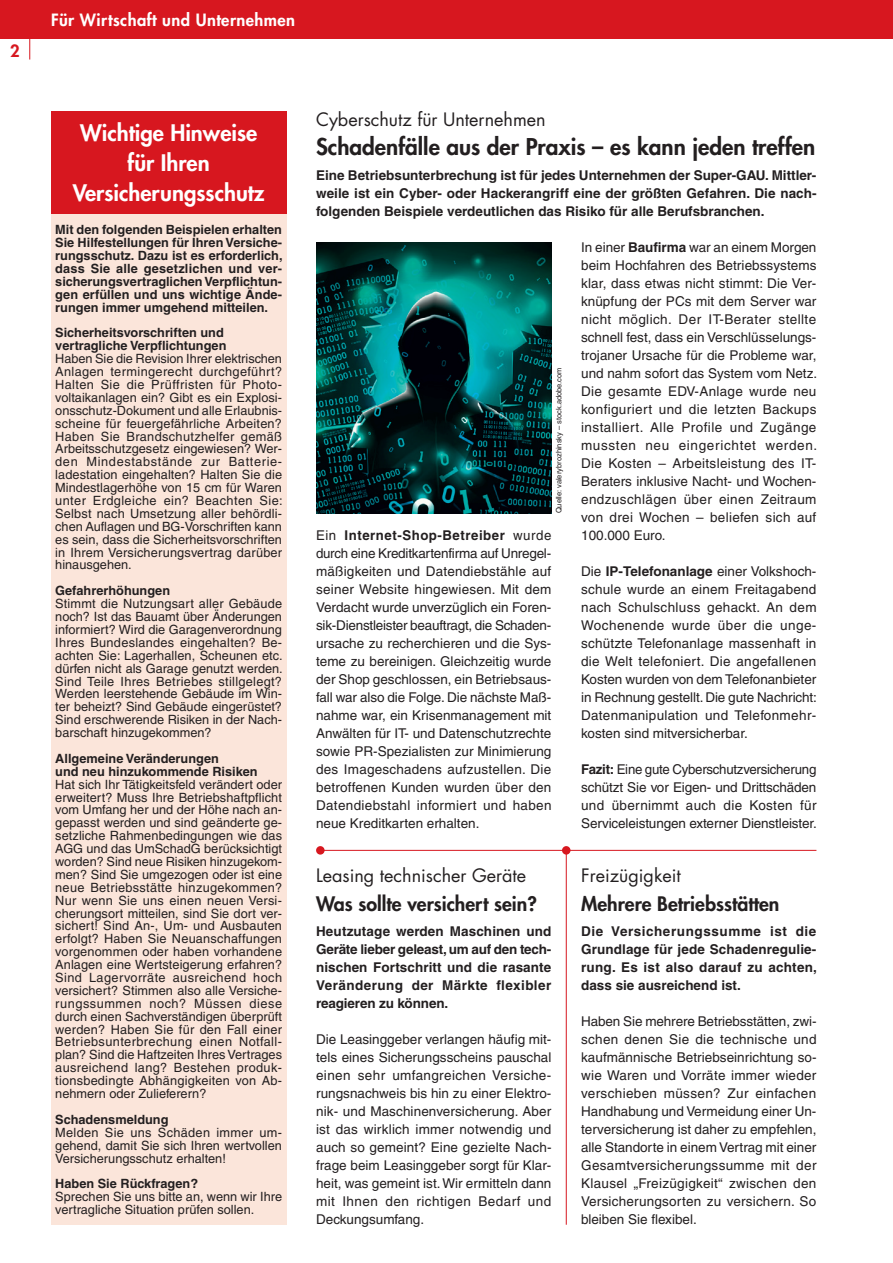
<style>
.page{position:relative;width:893px;height:1263px;background:#fff}
.page>*{position:absolute;margin:0;border:0;box-sizing:border-box;transform-origin:0 0}
.t1{font:800 22.5px "Futura LT";color:#231f20}
.t2{font:800 22.2px/30px "Futura LT";color:#fff;text-align:center}
.t3{font:800 19.5px "Futura LT";color:#231f20}
.t4{font:18px "Futura LT";color:#231f20}
.t5{font:800 16.5px "Futura LT";letter-spacing:.025em;color:#fff}
.t6{font:800 16.5px "Futura LT";color:#d7171f}
.t7{font:13.5px/18px "Helvetica LT";letter-spacing:.015em;color:#231f20;text-align:justify}
.t8{font:700 13.5px/18px "Helvetica LT";color:#231f20;text-align:justify}
.t9{font:12.75px/12.9px "Helvetica LT";color:#231f20;text-align:justify}
.t10{font:700 12.75px/12.9px "Helvetica LT";color:#231f20}
.t11{font:7.5px "Helvetica LT";color:#231f20}
.s1{font-weight:700}
</style>
<div class="page">
<div style="left:0;top:0;width:893px;height:38px;background:#d7171f"></div>
<svg style="left:29px;top:38px;width:1px;height:22px"></svg>
<img style="left:316px;top:242px;width:235px;height:271px">
<hr style="left:321px;top:850px;width:495px;height:1px;background:#d7171f">
<div style="left:316px;top:846px;width:9px;height:9px;background:#d7171f;border-radius:50%"></div>
<hr style="left:566px;top:850px;width:1px;height:375px;background:#d7171f">
<div style="left:562px;top:846px;width:8px;height:9px;background:#d7171f;border-radius:50%"></div>
<div style="left:51px;top:209px;width:235px;height:1016px;background:#fbe5da"></div>
<div style="left:51px;top:111px;width:235px;height:103px;background:#d7171f"></div>
<p class="t6" style="left:10px;top:40px;width:11px">2</p>
<p class="t5" style="left:51px;top:9px;width:246px">Für Wirtschaft und Unternehmen</p>
<h2 class="t2" style="left:73px;top:118px;width:193px">Wichtige Hinweise für Ihren<br>Versicherungsschutz</h2>
<p class="t10" style="left:55px;top:223px;width:229px;text-align:justify">Mit den folgenden Beispielen erhalten Sie Hilfestellungen für Ihren Versiche&shy;rungsschutz. Dazu ist es erforderlich, dass Sie alle gesetzlichen und ver&shy;sicherungsvertraglichen Verpflichtun&shy;gen erfüllen und uns wichtige Ände&shy;rungen immer umgehend mitteilen.</p>
<p class="t10" style="left:55px;top:326px;width:173px">Sicherheitsvorschriften und vertragliche Verpflichtungen</p>
<p class="t9" style="left:55px;top:352px;width:229px;text-align:left">Haben Sie die Revision Ihrer elektrischen Anlagen termingerecht durchgeführt?<br>Halten Sie die Prüffristen für Photo&shy;voltaikanlagen ein? Gibt es ein Explosi&shy;onsschutz-Dokument und alle Erlaubnis&shy;scheine für feuergefährliche Arbeiten?<br>Haben Sie Brandschutzhelfer gemäß Arbeitsschutzgesetz eingewiesen? Wer&shy;den Mindestabstände zur Batterie&shy;ladestation eingehalten? Halten Sie die Mindestlagerhöhe von 15 cm für Waren unter Erdgleiche ein? Beachten Sie:<br>Selbst nach Umsetzung aller behördli&shy;chen Auflagen und BG-Vorschriften kann es sein, dass die Sicherheitsvorschriften in Ihrem Versicherungsvertrag darüber hinausgehen.</p>
<p class="t10" style="left:55px;top:584px;width:116px">Gefahrerhöhungen</p>
<p class="t9" style="left:55px;top:597px;width:229px">Stimmt die Nutzungsart aller Gebäude noch? Ist das Bauamt über Änderungen informiert? Wird die Garagenverordnung Ihres Bundeslandes eingehalten? Be&shy;achten Sie: Lagerhallen, Scheunen etc. dürfen nicht als Garage genutzt werden.<br>Sind Teile Ihres Betriebes stillgelegt?<br>Werden leerstehende Gebäude im Win&shy;ter beheizt? Sind Gebäude eingerüstet?<br>Sind erschwerende Risiken in der Nach&shy;barschaft hinzugekommen?</p>
<p class="t10" style="left:55px;top:752px;width:204px">Allgemeine Veränderungen<br>und neu hinzukommende Risiken</p>
<p class="t9" style="left:55px;top:778px;width:228px">Hat sich Ihr Tätigkeitsfeld verändert oder erweitert? Muss Ihre Betriebshaftpflicht vom Umfang her und der Höhe nach an&shy;gepasst werden und sind geänderte ge&shy;setzliche Rahmenbedingungen wie das AGG und das UmSchadG berücksichtigt worden? Sind neue Risiken hinzugekom&shy;men? Sind Sie umgezogen oder ist eine neue Betriebsstätte hinzugekommen?<br>Nur wenn Sie uns einen neuen Versi&shy;cherungsort mitteilen, sind Sie dort ver&shy;sichert! Sind An-, Um- und Ausbauten erfolgt? Haben Sie Neuanschaffungen vorgenommen oder haben vorhandene Anlagen eine Wertsteigerung erfahren?<br>Sind Lagervorräte ausreichend hoch versichert? Stimmen also alle Versiche&shy;rungssummen noch? Müssen diese durch einen Sachverständigen überprüft werden? Haben Sie für den Fall einer Betriebsunterbrechung einen Notfall&shy;plan? Sind die Haftzeiten Ihres Vertrages ausreichend lang? Bestehen produk&shy;tionsbedingte Abhängigkeiten von Ab&shy;nehmern oder Zulieferern?</p>
<p class="t10" style="left:55px;top:1113px;width:115px">Schadensmeldung</p>
<p class="t9" style="left:55px;top:1126px;width:228px">Melden Sie uns Schäden immer um&shy;gehend, damit Sie sich Ihren wertvollen Versicherungsschutz erhalten!</p>
<p class="t10" style="left:55px;top:1177px;width:144px">Haben Sie Rückfragen?</p>
<p class="t9" style="left:55px;top:1190px;width:228px">Sprechen Sie uns bitte an, wenn wir Ihre vertragliche Situation prüfen sollen.</p>
<h3 class="t4" style="left:316px;top:108px;width:231px">Cyberschutz für Unternehmen</h3>
<h1 class="t1" style="left:316px;top:131px;width:501px">Schadenfälle aus der Praxis – es kann jeden treffen</h1>
<p class="t8" style="left:316px;top:166px;width:502px">Eine Betriebsunterbrechung ist für jedes Unternehmen der Super-GAU. Mittler&shy;weile ist ein Cyber- oder Hackerangriff eine der größten Gefahren. Die nach&shy;folgenden Beispiele verdeutlichen das Risiko für alle Berufsbranchen.</p>
<p class="t7" style="left:581px;top:238px;width:238px">In einer <span class="s1">Baufirma</span> war an einem Morgen beim Hochfahren des Betriebssystems klar, dass etwas nicht stimmt: Die Ver&shy;knüpfung der PCs mit dem Server war nicht möglich. Der IT-Berater stellte schnell fest, dass ein Verschlüsselungs&shy;trojaner Ursache für die Probleme war, und nahm sofort das System vom Netz.<br>Die gesamte EDV-Anlage wurde neu konfiguriert und die letzten Backups installiert. Alle Profile und Zugänge mussten neu eingerichtet werden.<br>Die Kosten – Arbeitsleistung des IT-Beraters inklusive Nacht- und Wochen&shy;endzuschlägen über einen Zeitraum von drei Wochen – beliefen sich auf 100.000 Euro.</p>
<p class="t7" style="left:581px;top:562px;width:237px;text-align:left">Die <span class="s1">IP-Telefonanlage</span> einer Volkshoch&shy;schule wurde an einem Freitagabend nach Schulschluss gehackt. An dem Wochenende wurde über die unge&shy;schützte Telefonanlage massenhaft in die Welt telefoniert. Die angefallenen Kosten wurden von dem Telefonanbieter in Rechnung gestellt. Die gute Nachricht:<br>Datenmanipulation und Telefonmehr&shy;kosten sind mitversicherbar.</p>
<p class="t7" style="left:581px;top:760px;width:237px"><span class="s1">Fazit:</span> Eine gute Cyberschutzversicherung schützt Sie vor Eigen- und Drittschäden und übernimmt auch die Kosten für Serviceleistungen externer Dienstleister.</p>
<p class="t11" style="left:554px;top:513px;width:148px;rotate:-90deg">Quelle: valerybrozhinsky – stock.adobe.com</p>
<p class="t7" style="left:316px;top:526px;width:237px">Ein <span class="s1">Internet-Shop-Betreiber</span> wurde durch eine Kreditkartenfirma auf Unregel&shy;mäßigkeiten und Datendiebstähle auf seiner Website hingewiesen. Mit dem Verdacht wurde unverzüglich ein Foren&shy;sik-Dienstleister beauftragt, die Schaden&shy;ursache zu recherchieren und die Sys&shy;teme zu bereinigen. Gleichzeitig wurde der Shop geschlossen, ein Betriebsaus&shy;fall war also die Folge. Die nächste Maß&shy;nahme war, ein Krisenmanagement mit Anwälten für IT- und Datenschutzrechte sowie PR-Spezialisten zur Minimierung des Imageschadens aufzustellen. Die betroffenen Kunden wurden über den Datendiebstahl informiert und haben neue Kreditkarten erhalten.</p>
<h3 class="t4" style="left:316px;top:864px;width:212px">Leasing technischer Geräte</h3>
<h3 class="t3" style="left:316px;top:890px;width:222px">Was sollte versichert sein?</h3>
<p class="t8" style="left:316px;top:922px;width:237px">Heutzutage werden Maschinen und Geräte lieber geleast, um auf den tech&shy;nischen Fortschritt und die rasante Veränderung der Märkte flexibler reagieren zu können.</p>
<p class="t7" style="left:316px;top:1030px;width:237px">Die Leasinggeber verlangen häufig mit&shy;tels eines Sicherungsscheins pauschal einen sehr umfangreichen Versiche&shy;rungsnachweis bis hin zu einer Elektro&shy;nik- und Maschinenversicherung. Aber ist das wirklich immer notwendig und auch so gemeint? Eine gezielte Nach&shy;frage beim Leasinggeber sorgt für Klar&shy;heit, was gemeint ist. Wir ermitteln dann mit Ihnen den richtigen Bedarf und Deckungsumfang.</p>
<h3 class="t4" style="left:581px;top:864px;width:101px">Freizügigkeit</h3>
<h3 class="t3" style="left:581px;top:890px;width:200px">Mehrere Betriebsstätten</h3>
<p class="t8" style="left:581px;top:922px;width:237px">Die Versicherungssumme ist die Grundlage für jede Schadenregulie&shy;rung. Es ist also darauf zu achten, dass sie ausreichend ist.</p>
<p class="t7" style="left:581px;top:1012px;width:237px">Haben Sie mehrere Betriebsstätten, zwi&shy;schen denen Sie die technische und kaufmännische Betriebseinrichtung so&shy;wie Waren und Vorräte immer wieder verschieben müssen? Zur einfachen Handhabung und Vermeidung einer Un&shy;terversicherung ist daher zu empfehlen, alle Standorte in einem Vertrag mit einer Gesamtversicherungssumme mit der Klausel „Freizügigkeit“ zwischen den Versicherungsorten zu versichern. So bleiben Sie flexibel.</p>
</div>
